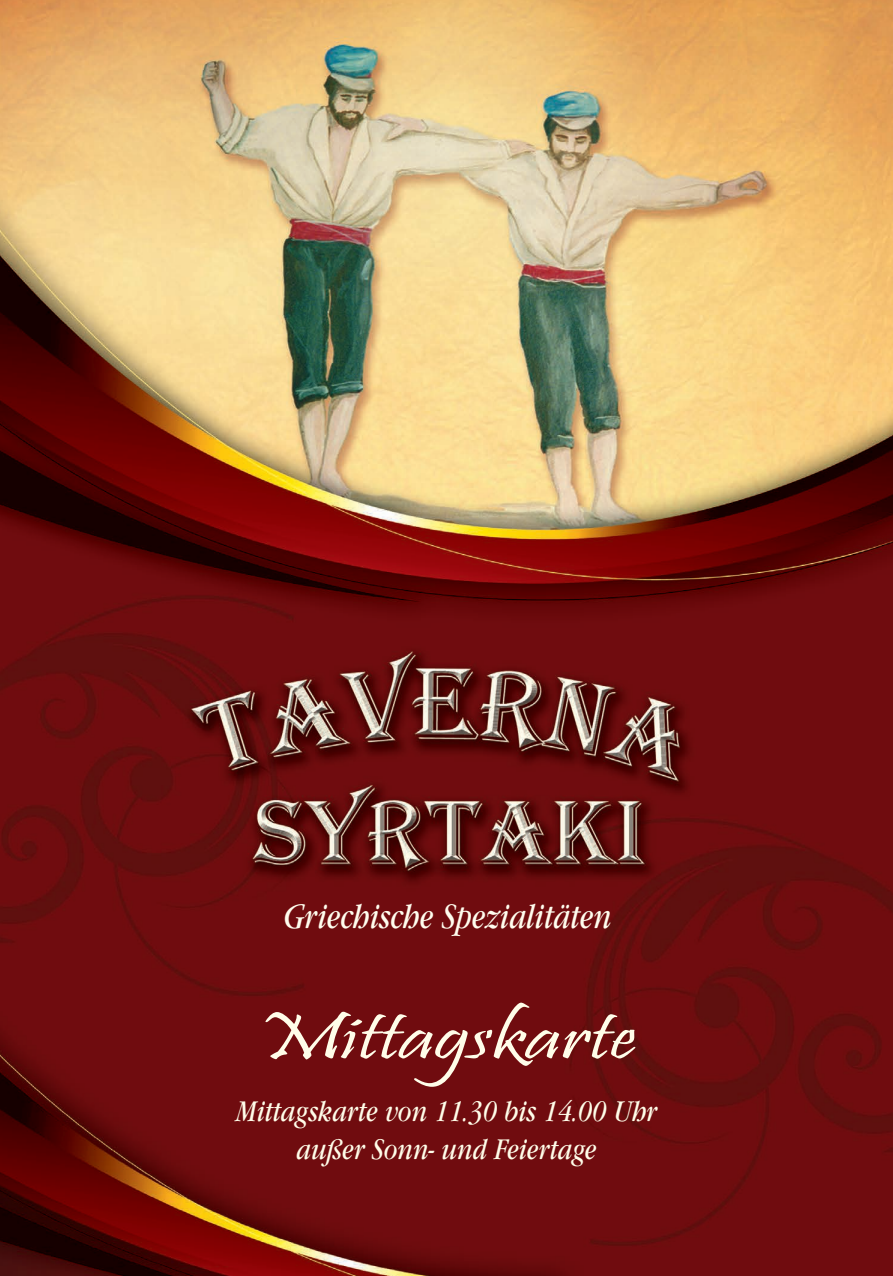
<style>
.page{position:relative;width:893px;height:1276px;background:#fff}
.page>*{position:absolute;margin:0;border:0;box-sizing:border-box;transform-origin:0 0}
.t1{font:67.5px "Pristina";letter-spacing:-.005em;color:#fffde9;scale:1.35 1}
.t2{font:italic 500 37.5px "PF Garamond Display";color:#fffdee}
.t3{font:italic 500 31.5px/37.8px "PF Garamond Display";color:#fffde9;text-align:center}
</style>
<div class="page">
<img style="left:0;top:0;width:893px;height:1276px">
<p class="t2" style="left:283px;top:897px;width:330px">Griechische Spezialitäten</p>
<h1 class="t1" style="left:256px;top:999px;width:283px">Mittagskarte</h1>
<p class="t3" style="left:236px;top:1093px;width:423px">Mittagskarte von 11.30 bis 14.00 Uhr außer Sonn- und Feiertage</p>
</div>
